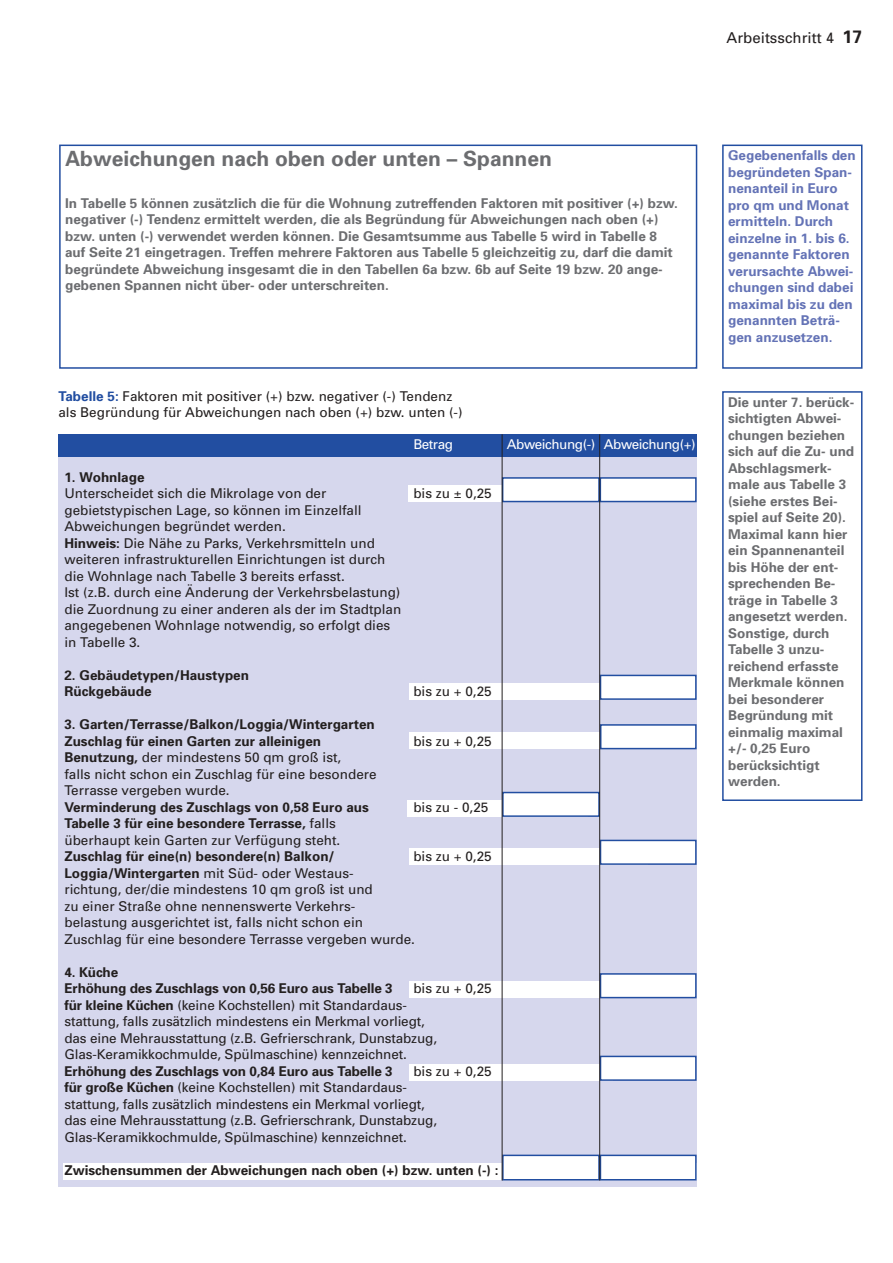
<style>
.page{position:relative;width:893px;height:1263px;background:#fff}
.page>*{position:absolute;margin:0;border:0;box-sizing:border-box;transform-origin:0 0}
.t1{font:700 21px "Univers";color:#6c6d70}
.t2{font:15px "Univers";color:#231f1f}
.t3{font:13.5px/16.5px "Univers";color:#231f1f}
.t4{font:700 13.5px/16.5px "Univers";color:#6c6d70}
.t5{font:700 13.5px/16.5px "Univers";color:#231f1f}
.t6{font:700 13.5px/16.5px "Univers";color:#6473b6}
.t7{font:13.5px "Univers";letter-spacing:-.035em;color:#fff}
.s1{font-weight:700;font-size:18px}
.s2{font-weight:700;color:#224ea1}
.s3{font-weight:700}
</style>
<div class="page">
<div style="left:58px;top:442px;width:638px;height:745px;background:#d6d7ed"></div>
<div style="left:408px;top:485px;width:138px;height:17px;background:#fff"></div>
<div style="left:600px;top:478px;width:95px;height:24px;background:#fff"></div>
<div style="left:599px;top:477px;width:97px;height:25px;border:2px solid #224ea1"></div>
<div style="left:502px;top:478px;width:97px;height:24px;background:#fff"></div>
<div style="left:502px;top:477px;width:97px;height:25px;border:2px solid #224ea1"></div>
<div style="left:58px;top:434px;width:638px;height:23px;background:#224ea1"></div>
<div style="left:63px;top:1163px;width:633px;height:16px;background:#fff"></div>
<div style="left:407px;top:800px;width:181px;height:16px;background:#fff"></div>
<div style="left:409px;top:683px;width:220px;height:16px;background:#fff"></div>
<div style="left:600px;top:675px;width:95px;height:24px;background:#fff"></div>
<div style="left:599px;top:675px;width:97px;height:25px;border:2px solid #224ea1"></div>
<div style="left:409px;top:732px;width:205px;height:17px;background:#fff"></div>
<div style="left:600px;top:725px;width:95px;height:24px;background:#fff"></div>
<div style="left:600px;top:724px;width:96px;height:25px;border:2px solid #224ea1"></div>
<div style="left:409px;top:981px;width:201px;height:17px;background:#fff"></div>
<div style="left:600px;top:974px;width:95px;height:24px;background:#fff"></div>
<div style="left:599px;top:973px;width:97px;height:25px;border:2px solid #224ea1"></div>
<div style="left:409px;top:1064px;width:203px;height:16px;background:#fff"></div>
<div style="left:600px;top:1056px;width:95px;height:24px;background:#fff"></div>
<div style="left:599px;top:1056px;width:97px;height:25px;border:2px solid #224ea1"></div>
<div style="left:409px;top:848px;width:238px;height:16px;background:#fff"></div>
<div style="left:600px;top:840px;width:95px;height:24px;background:#fff"></div>
<div style="left:599px;top:840px;width:97px;height:25px;border:2px solid #224ea1"></div>
<div style="left:503px;top:793px;width:96px;height:23px;background:#fff"></div>
<div style="left:502px;top:792px;width:97px;height:25px;border:2px solid #224ea1"></div>
<div style="left:600px;top:1155px;width:95px;height:25px;background:#fff"></div>
<div style="left:599px;top:1155px;width:97px;height:25px;border:2px solid #224ea1"></div>
<div style="left:503px;top:1155px;width:96px;height:25px;background:#fff"></div>
<div style="left:502px;top:1155px;width:97px;height:25px;border:2px solid #224ea1"></div>
<hr style="left:502px;top:434px;width:1px;height:747px;background:#231f1f">
<hr style="left:599px;top:434px;width:1px;height:746px;background:#231f1f">
<div style="left:59px;top:145px;width:638px;height:224px;border:2px solid #224ea1"></div>
<div style="left:722px;top:145px;width:140px;height:224px;border:2px solid #224ea1"></div>
<div style="left:722px;top:391px;width:140px;height:410px;border:2px solid #224ea1"></div>
<p class="t2" style="left:726px;top:32px;width:137px">Arbeitsschritt 4 <span class="s1">17</span></p>
<h1 class="t1" style="left:65px;top:151px;width:488px">Abweichungen nach oben oder unten – Spannen</h1>
<p class="t4" style="left:65px;top:196px;width:614px">In Tabelle 5 können zusätzlich die für die Wohnung zutreffenden Faktoren mit positiver (+) bzw. negativer (-) Tendenz ermittelt werden, die als Begründung für Abweichungen nach oben (+) bzw. unten (-) verwendet werden können. Die Gesamtsumme aus Tabelle 5 wird in Tabelle 8 auf Seite 21 eingetragen. Treffen mehrere Faktoren aus Tabelle 5 gleichzeitig zu, darf die damit begründete Abweichung insgesamt die in den Tabellen 6a bzw. 6b auf Seite 19 bzw. 20 ange&shy;gebenen Spannen nicht über- oder unterschreiten.</p>
<p class="t3" style="left:58px;top:389px;width:405px"><span class="s2">Tabelle 5:</span> Faktoren mit positiver (+) bzw. negativer (-) Tendenz als Begründung für Abweichungen nach oben (+) bzw. unten (-)</p>
<p class="t7" style="left:413px;top:439px;width:41px">Betrag</p>
<p class="t7" style="left:507px;top:439px;width:190px">Abweichung(-) Abweichung(+)</p>
<p class="t5" style="left:64px;top:470px;width:82px">1. Wohnlage</p>
<p class="t3" style="left:64px;top:487px;width:263px">Unterscheidet sich die Mikrolage von der</p>
<p class="t3" style="left:413px;top:487px;width:80px">bis zu ± 0,25</p>
<p class="t3" style="left:64px;top:503px;width:338px">gebietstypischen Lage, so können im Einzelfall Abweichungen begründet werden.<br><span class="s3">Hinweis:</span> Die Nähe zu Parks, Verkehrsmitteln und weiteren infrastrukturellen Einrichtungen ist durch die Wohnlage nach Tabelle 3 bereits erfasst.<br>Ist (z.B. durch eine Änderung der Verkehrsbelastung) die Zuordnung zu einer anderen als der im Stadtplan angegebenen Wohnlage notwendig, so erfolgt dies in Tabelle 3.</p>
<p class="t5" style="left:64px;top:668px;width:186px">2. Gebäudetypen/Haustypen<br>Rückgebäude</p>
<p class="t3" style="left:413px;top:685px;width:80px">bis zu + 0,25</p>
<p class="t5" style="left:64px;top:718px;width:312px">3. Garten/Terrasse/Balkon/Loggia/Wintergarten<br>Zuschlag für einen Garten zur alleinigen</p>
<p class="t3" style="left:413px;top:734px;width:80px">bis zu + 0,25</p>
<p class="t3" style="left:64px;top:751px;width:313px"><span class="s3">Benutzung,</span> der mindestens 50 qm groß ist,<br>falls nicht schon ein Zuschlag für eine besondere<br>Terrasse vergeben wurde.</p>
<p class="t5" style="left:64px;top:800px;width:306px">Verminderung des Zuschlags von 0,58 Euro aus</p>
<p class="t3" style="left:413px;top:800px;width:76px">bis zu - 0,25</p>
<p class="t3" style="left:64px;top:817px;width:277px"><span class="s3">Tabelle 3 für eine besondere Terrasse,</span> falls überhaupt kein Garten zur Verfügung steht.</p>
<p class="t5" style="left:64px;top:850px;width:271px">Zuschlag für eine(n) besondere(n) Balkon/</p>
<p class="t3" style="left:413px;top:850px;width:80px">bis zu + 0,25</p>
<p class="t3" style="left:64px;top:866px;width:352px"><span class="s3">Loggia/Wintergarten</span> mit Süd- oder Westaus-<br>richtung, der/die mindestens 10 qm groß ist und<br>zu einer Straße ohne nennenswerte Verkehrs&shy;belastung ausgerichtet ist, falls nicht schon ein Zuschlag für eine besondere Terrasse vergeben wurde.</p>
<p class="t5" style="left:64px;top:965px;width:330px">4. Küche<br>Erhöhung des Zuschlags von 0,56 Euro aus Tabelle 3</p>
<p class="t3" style="left:413px;top:982px;width:80px">bis zu + 0,25</p>
<p class="t3" style="left:64px;top:998px;width:374px"><span class="s3">für kleine Küchen</span> (keine Kochstellen) mit Standardaus&shy;stattung, falls zusätzlich mindestens ein Merkmal vorliegt, das eine Mehrausstattung (z.B. Gefrierschrank, Dunstabzug, Glas-Keramikkochmulde, Spülmaschine) kennzeichnet.</p>
<p class="t5" style="left:64px;top:1064px;width:330px">Erhöhung des Zuschlags von 0,84 Euro aus Tabelle 3</p>
<p class="t3" style="left:413px;top:1064px;width:80px">bis zu + 0,25</p>
<p class="t3" style="left:64px;top:1081px;width:374px"><span class="s3">für große Küchen</span> (keine Kochstellen) mit Standardaus&shy;stattung, falls zusätzlich mindestens ein Merkmal vorliegt, das eine Mehrausstattung (z.B. Gefrierschrank, Dunstabzug, Glas-Keramikkochmulde, Spülmaschine) kennzeichnet.</p>
<p class="t5" style="left:64px;top:1163px;width:435px">Zwischensummen der Abweichungen nach oben (+) bzw. unten (-) :</p>
<p class="t6" style="left:728px;top:148px;width:129px">Gegebenenfalls den begründeten Span&shy;nenanteil in Euro pro qm und Monat ermitteln. Durch einzelne in 1. bis 6. genannte Faktoren verursachte Abwei&shy;chungen sind dabei maximal bis zu den genannten Beträ&shy;gen anzusetzen.</p>
<p class="t4" style="left:728px;top:395px;width:128px">Die unter 7. berück&shy;sichtigten Abwei&shy;chungen beziehen sich auf die Zu- und<br>Abschlagsmerk&shy;male aus Tabelle 3 (siehe erstes Bei&shy;spiel auf Seite 20).<br>Maximal kann hier ein Spannenanteil bis Höhe der ent&shy;sprechenden Be&shy;träge in Tabelle 3 angesetzt werden.<br>Sonstige, durch<br>Tabelle 3 unzu&shy;reichend erfasste<br>Merkmale können bei besonderer<br>Begründung mit einmalig maximal +/- 0,25 Euro berücksichtigt werden.</p>
</div>
